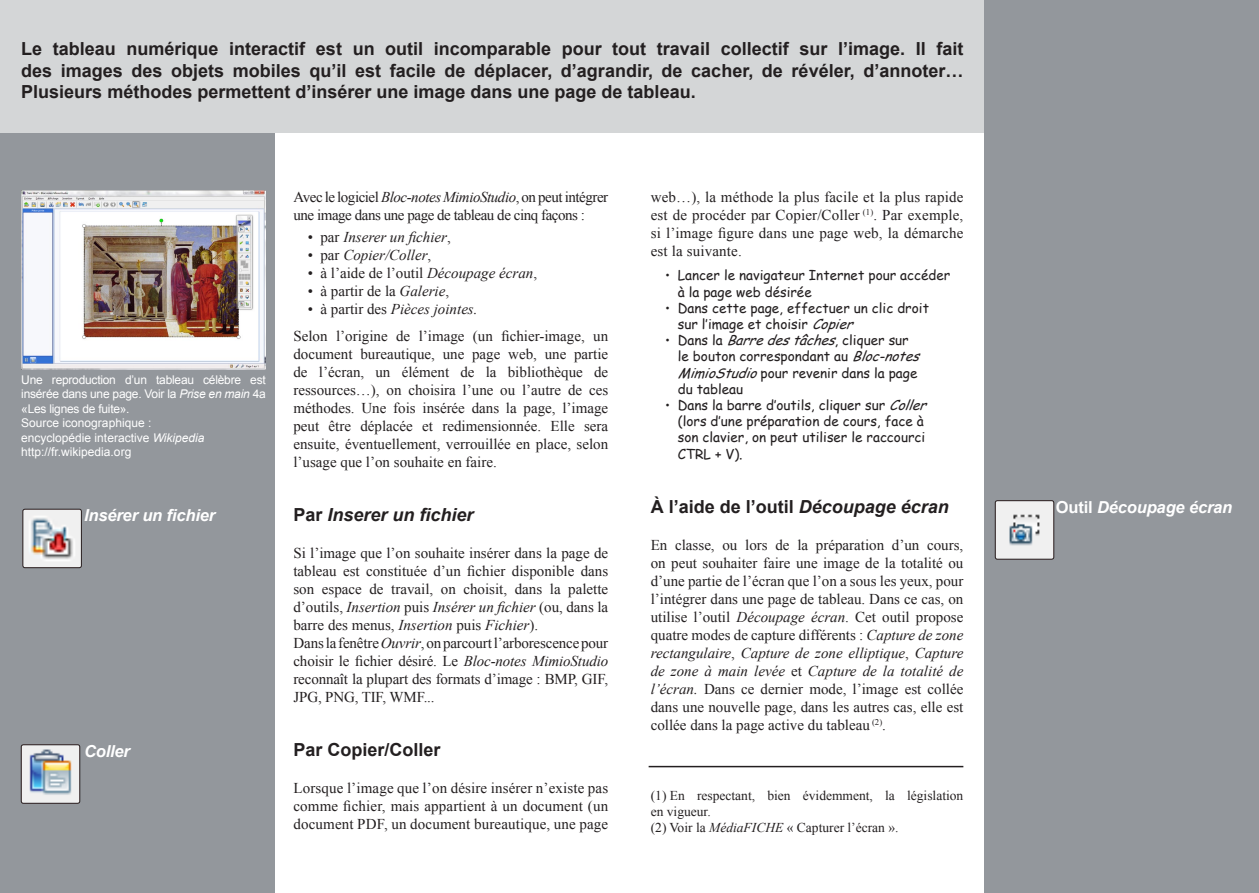
<style>
.page{position:relative;width:1259px;height:893px;background:#fff}
.page>*{position:absolute;margin:0;border:0;box-sizing:border-box;transform-origin:0 0}
.Intro_Cmtfaire{font:700 18px/21.6px "Arial";color:#231f20;text-align:justify}
.Intertitre_Cmtfaire{font:700 18px "Arial";color:#231f20}
.Intertitre_Cmtfaire-2{font:italic 700 18px "Arial";color:#231f20}
.legende_outil_blanc{font:italic 700 16.5px "Arial";letter-spacing:-.01em;color:#fff}
.Texte_Cmtfaire{font:15px/18px "Times New Roman";color:#231f20;text-align:justify}
.Texte_Cmtfaire-2{font:15px/18px "Times New Roman";letter-spacing:-.03em;color:#231f20}
.liste_puces{font:italic 15px "Times New Roman";color:#231f20}
.liste_puces-2{font:15px "Times New Roman";color:#231f20}
.Liste_puce_pasApas{font:13.5px/16.2px "Comic Sans MS";color:#231f20}
.note_bas_page{font:13.5px/16.2px "Times New Roman";color:#231f20}
.legende_image_blanc{font:12px/14.4px "Arial";color:#fff;text-align:justify}
.s1{font-style:italic}
.s2{font-style:normal}
</style>
<div class="page">
<div style="left:0;top:0;width:274px;height:893px;background:#93979c"></div>
<div style="left:984px;top:0;width:275px;height:893px;background:#93979c"></div>
<div style="left:0;top:0;width:983px;height:133px;background:#d4d6d7"></div>
<hr style="left:648px;top:766px;width:315px;height:1px;background:#231f20">
<img style="left:21px;top:191px;width:245px;height:179px">
<img style="left:995px;top:502px;width:57px;height:57px">
<div style="left:995px;top:500px;width:59px;height:59px;border:1px solid #231f20;border-radius:2px"></div>
<img style="left:21px;top:745px;width:59px;height:58px">
<div style="left:21px;top:745px;width:59px;height:58px;border:1px solid #231f20;border-radius:2px"></div>
<img style="left:23px;top:509px;width:57px;height:59px">
<div style="left:23px;top:509px;width:59px;height:59px;border:1px solid #231f20;border-radius:2px"></div>
<p class="Intro_Cmtfaire" style="left:21px;top:38px;width:943px">Le tableau numérique interactif est un outil incomparable pour tout travail collectif sur l’image. Il fait des images des objets mobiles qu’il est facile de déplacer, d’agrandir, de cacher, de révéler, d’annoter… Plusieurs méthodes permettent d’insérer une image dans une page de tableau.</p>
<p class="legende_image_blanc" style="left:21px;top:373px;width:246px">Une reproduction d’un tableau célèbre est insérée dans une page. Voir la <span class="s1">Prise en main</span> 4a «Les lignes de fuite».</p>
<p class="legende_image_blanc" style="left:21px;top:416px;width:185px;text-align:left">Source iconographique : encyclopédie interactive <span class="s1">Wikipedia </span>http://fr.wikipedia.org</p>
<p class="legende_outil_blanc" style="left:84px;top:504px;width:133px">Insérer un fichier</p>
<p class="legende_outil_blanc" style="left:84px;top:740px;width:47px">Coller</p>
<p class="Texte_Cmtfaire" style="left:651px;top:187px;width:314px">web…), la méthode la plus facile et la plus rapide est de procéder par Copier/Coller <sup>(1)</sup>. Par exemple, si l’image figure dans une page web, la démarche est la suivante.</p>
<p class="Liste_puce_pasApas" style="left:678px;top:267px;width:274px;text-indent:-13px">• Lancer le navigateur Internet pour accéder à la page web désirée</p>
<p class="Liste_puce_pasApas" style="left:678px;top:299px;width:253px;text-indent:-13px">• Dans cette page, effectuer un clic droit sur l’image et choisir <span class="s1">Copier</span></p>
<p class="Liste_puce_pasApas" style="left:678px;top:332px;width:249px;text-indent:-13px">• Dans la <span class="s1">Barredestâches</span>, cliquer sur<br>le bouton correspondant au <span class="s1">Bloc-notes<br>MimioStudio</span>pour revenir dans la page du tableau</p>
<p class="Liste_puce_pasApas" style="left:678px;top:397px;width:256px;text-indent:-13px">• Dans la barre d’outils, cliquer sur <span class="s1">Coller </span>(lors d’une préparation de cours, face à son clavier, on peut utiliser le raccourci CTRL + V).</p>
<p class="Intertitre_Cmtfaire" style="left:651px;top:495px;width:300px">À l’aide de l’outil <span class="s1">Découpage écran</span></p>
<p class="Texte_Cmtfaire" style="left:651px;top:535px;width:314px">En classe, ou lors de la préparation d’un cours, on peut souhaiter faire une image de la totalité ou d’une partie de l’écran que l’on a sous les yeux, pour l’intégrer dans une page de tableau. Dans ce cas, on utilise l’outil <span class="s1">Découpage écran</span>. Cet outil propose quatre modes de capture différents : <span class="s1">Capture de zone rectangulaire</span>, <span class="s1">Capture de zone elliptique</span>, <span class="s1">Capture de zone à main levée</span> et <span class="s1">Capture de la totalité de l’écran.</span> Dans ce dernier mode, l’image est collée dans une nouvelle page, dans les autres cas, elle est collée dans la page active du tableau <sup>(2)</sup>.</p>
<p class="Texte_Cmtfaire-2" style="left:293px;top:188px;width:316px">Avec le logiciel <span class="s1">Bloc-notes MimioStudio</span>, on peut intégrer une image dans une page de tableau de cinq façons :</p>
<p class="liste_puces" style="left:308px;top:227px;width:144px"><span class="s2">• par</span> Inserer un fichier<span class="s2">,</span></p>
<p class="liste_puces" style="left:308px;top:245px;width:125px"><span class="s2">• par</span> Copier/Coller<span class="s2">,</span></p>
<p class="liste_puces-2" style="left:308px;top:263px;width:231px">• à l’aide de l’outil <span class="s1">Découpage écran</span>,</p>
<p class="liste_puces-2" style="left:308px;top:281px;width:143px">• à partir de la <span class="s1">Galerie</span>,</p>
<p class="liste_puces" style="left:308px;top:299px;width:171px"><span class="s2">• à partir des</span> Pièces jointes.</p>
<p class="Texte_Cmtfaire" style="left:293px;top:326px;width:316px">Selon l’origine de l’image (un fichier-image, un document bureautique, une page web, une partie de l’écran, un élément de la bibliothèque de ressources…), on choisira l’une ou l’autre de ces méthodes. Une fois insérée dans la page, l’image peut être déplacée et redimensionnée. Elle sera ensuite, éventuellement, verrouillée en place, selon l’usage que l’on souhaite en faire.</p>
<p class="Intertitre_Cmtfaire-2" style="left:293px;top:503px;width:182px"><span class="s2">Par</span> Inserer un fichier</p>
<p class="Texte_Cmtfaire" style="left:293px;top:543px;width:316px">Si l’image que l’on souhaite insérer dans la page de tableau est constituée d’un fichier disponible dans son espace de travail, on choisit, dans la palette d’outils, <span class="s1">Insertion</span> puis <span class="s1">Insérer un fichier</span> (ou, dans la barre des menus, <span class="s1">Insertion</span> puis <span class="s1">Fichier</span>).</p>
<p class="Texte_Cmtfaire" style="left:293px;top:633px;width:316px">Dans la fenêtre <span class="s1">Ouvrir</span>, on parcourt l’arborescence pour choisir le fichier désiré. Le <span class="s1">Bloc-notes MimioStudio </span>reconnaît la plupart des formats d’image : BMP, GIF, JPG, PNG, TIF, WMF...</p>
<p class="Intertitre_Cmtfaire" style="left:293px;top:738px;width:149px">Par Copier/Coller</p>
<p class="Texte_Cmtfaire" style="left:293px;top:778px;width:316px">Lorsque l’image que l’on désire insérer n’existe pas comme fichier, mais appartient à un document (un document PDF, un document bureautique, une page</p>
<p class="note_bas_page" style="left:651px;top:787px;width:314px">(1) En respectant, bien évidemment, la législation en vigueur.</p>
<p class="note_bas_page" style="left:651px;top:819px;width:249px">(2) Voir la <span class="s1">MédiaFICHE</span> « Capturer l’écran ».</p>
<p class="legende_outil_blanc" style="left:1056px;top:496px;width:178px"><span class="s2">Outil</span> Découpage écran</p>
</div>
